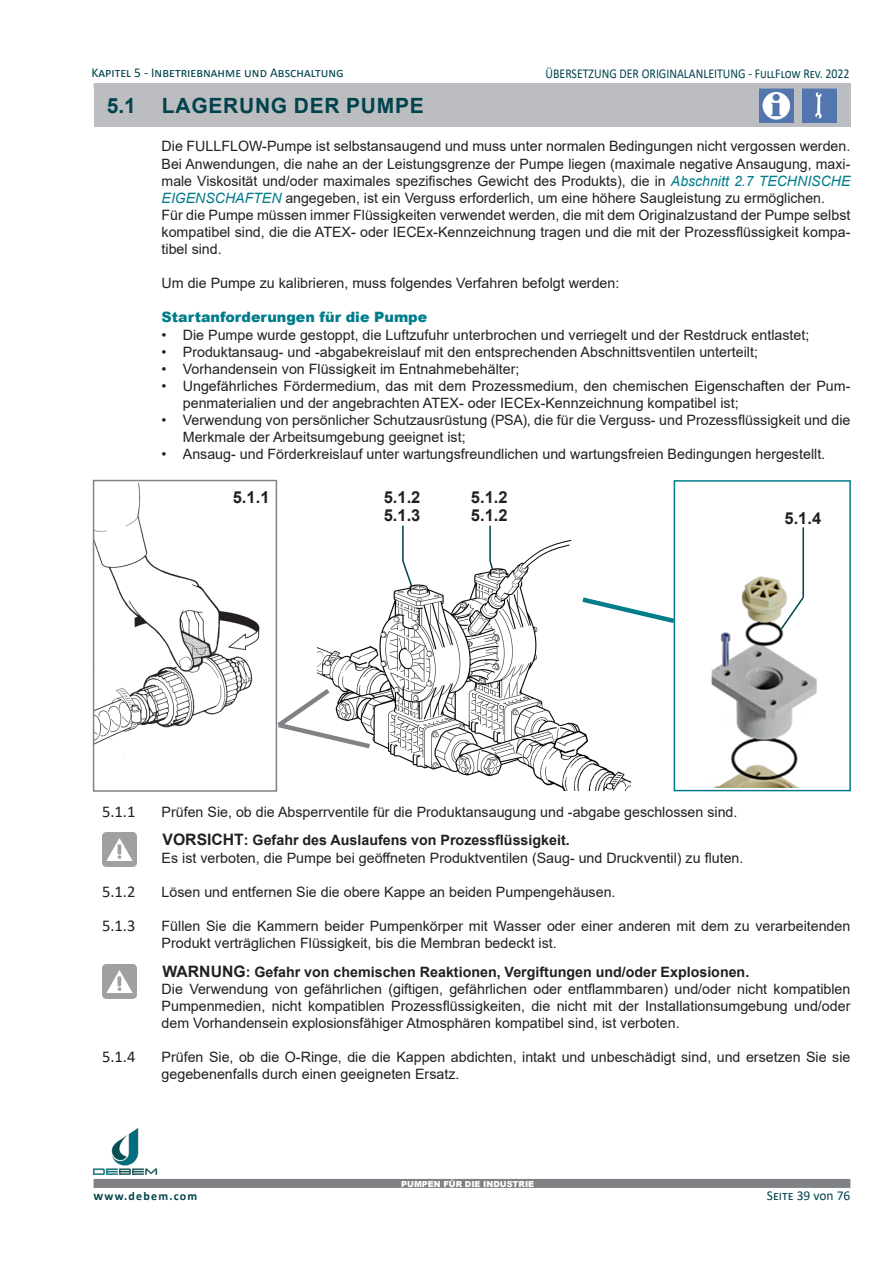
<style>
.page{position:relative;width:893px;height:1263px;background:#fff}
.page>*{position:absolute;margin:0;border:0;box-sizing:border-box;transform-origin:0 0}
.t1{font:700 21px "Arial";letter-spacing:.035em;color:#00434c}
.corpo_testo{font:700 16.5px "Arial";color:#231f20}
.t2{font:16.5px "Calibri";color:#231f20}
.corpo_testo-2{font:14.25px/17.1px "Arial";color:#231f20}
.t3{font:700 14.25px "Arial";color:#231f20}
.corpo_testo-3{font:900 14.25px "Arial";color:#007c8b}
.t4{font:13.5px "Calibri";color:#00434c}
.t5{font:13.5px "Calibri";color:#00434c;scale:.88 1}
.t6{font:700 12px "Calibri";letter-spacing:.1em;color:#00434c}
.t7{font:900 8.25px "Arial";color:#fff}
.s1{font-style:italic;color:#007c8b}
.s2{font-size:15.75px}
</style>
<div class="page">
<div style="left:94px;top:83px;width:756px;height:44px;background:#bcbdc0"></div>
<img style="left:760px;top:89px;width:34px;height:34px">
<img style="left:802px;top:89px;width:34px;height:34px">
<img style="left:96px;top:484px;width:164px;height:275px">
<div style="left:93px;top:480px;width:184px;height:312px;border:2px solid #808285"></div>
<img style="left:318px;top:540px;width:313px;height:251px">
<hr style="left:402px;top:526px;width:2px;height:35px;background:#00434c">
<svg style="left:401px;top:559px;width:13px;height:29px"></svg>
<div style="left:674px;top:480px;width:177px;height:311px;border:2px solid #007c8b"></div>
<hr style="left:489px;top:526px;width:2px;height:35px;background:#00434c">
<svg style="left:488px;top:559px;width:6px;height:12px"></svg>
<img style="left:711px;top:576px;width:106px;height:212px">
<hr style="left:802px;top:527px;width:2px;height:70px;background:#00434c">
<svg style="left:779px;top:595px;width:26px;height:36px"></svg>
<svg style="left:274px;top:684px;width:101px;height:68px"></svg>
<svg style="left:578px;top:594px;width:99px;height:32px"></svg>
<div style="left:94px;top:1179px;width:756px;height:9px;background:#808285"></div>
<img style="left:93px;top:1128px;width:65px;height:47px">
<img style="left:102px;top:833px;width:34px;height:34px">
<img style="left:102px;top:964px;width:34px;height:34px">
<p class="t4" style="left:91px;top:63px;width:254px">Kapitel 5 - Inbetriebnahme und Abschaltung</p>
<p class="t5" style="left:545px;top:64px;width:347px">ÜBERSETZUNG DER ORIGINALANLEITUNG - FullFlow Rev. 2022</p>
<p class="t1" style="left:107px;top:91px;width:319px">5.1 LAGERUNG DER PUMPE</p>
<p class="corpo_testo-2" style="left:162px;top:138px;width:690px">Die FULLFLOW-Pumpe ist selbstansaugend und muss unter normalen Bedingungen nicht vergossen werden.</p>
<p class="corpo_testo-2" style="left:162px;top:155px;width:690px;text-align:justify">Bei Anwendungen, die nahe an der Leistungsgrenze der Pumpe liegen (maximale negative Ansaugung, maxi&shy;male Viskosität und/oder maximales spezifisches Gewicht des Produkts), die in <span class="s1">Abschnitt 2.7 TECHNISCHE EIGENSCHAFTEN</span> angegeben, ist ein Verguss erforderlich, um eine höhere Saugleistung zu ermöglichen.</p>
<p class="corpo_testo-2" style="left:162px;top:206px;width:690px;text-align:justify">Für die Pumpe müssen immer Flüssigkeiten verwendet werden, die mit dem Originalzustand der Pumpe selbst kompatibel sind, die die ATEX- oder IECEx-Kennzeichnung tragen und die mit der Prozessflüssigkeit kompa&shy;tibel sind.</p>
<p class="corpo_testo-2" style="left:162px;top:275px;width:459px">Um die Pumpe zu kalibrieren, muss folgendes Verfahren befolgt werden:</p>
<p class="corpo_testo-3" style="left:162px;top:307px;width:267px">Startanforderungen für die Pumpe</p>
<p class="corpo_testo-2" style="left:162px;top:326px;width:649px">• Die Pumpe wurde gestoppt, die Luftzufuhr unterbrochen und verriegelt und der Restdruck entlastet;</p>
<p class="corpo_testo-2" style="left:162px;top:343px;width:598px">• Produktansaug- und -abgabekreislauf mit den entsprechenden Abschnittsventilen unterteilt;</p>
<p class="corpo_testo-2" style="left:162px;top:360px;width:359px">• Vorhandensein von Flüssigkeit im Entnahmebehälter;</p>
<p class="corpo_testo-2" style="left:183px;top:377px;width:669px;text-indent:-21px">• Ungefährliches Fördermedium, das mit dem Prozessmedium, den chemischen Eigenschaften der Pum&shy;penmaterialien und der angebrachten ATEX- oder IECEx-Kennzeichnung kompatibel ist;</p>
<p class="corpo_testo-2" style="left:183px;top:411px;width:669px;text-indent:-21px">• Verwendung von persönlicher Schutzausrüstung (PSA), die für die Verguss- und Prozessflüssigkeit und die<br>Merkmale der Arbeitsumgebung geeignet ist;</p>
<p class="corpo_testo-2" style="left:162px;top:446px;width:665px">• Ansaug- und Förderkreislauf unter wartungsfreundlichen und wartungsfreien Bedingungen hergestellt.</p>
<p class="corpo_testo" style="left:233px;top:486px;width:38px">5.1.1</p>
<p class="corpo_testo" style="left:384px;top:486px;width:38px">5.1.2</p>
<p class="corpo_testo" style="left:471px;top:486px;width:38px">5.1.2</p>
<p class="corpo_testo" style="left:384px;top:504px;width:38px">5.1.3</p>
<p class="corpo_testo" style="left:471px;top:504px;width:38px">5.1.2</p>
<p class="corpo_testo" style="left:784px;top:506px;width:38px">5.1.4</p>
<p class="t2" style="left:102px;top:800px;width:35px">5.1.1</p>
<p class="corpo_testo-2" style="left:162px;top:803px;width:577px">Prüfen Sie, ob die Absperrventile für die Produktansaugung und -abgabe geschlossen sind.</p>
<p class="t3" style="left:163px;top:830px;width:409px"><span class="s2">VORSICHT</span>: Gefahr des Auslaufens von Prozessflüssigkeit.</p>
<p class="corpo_testo-2" style="left:162px;top:849px;width:583px">Es ist verboten, die Pumpe bei geöffneten Produktventilen (Saug- und Druckventil) zu fluten.</p>
<p class="t2" style="left:102px;top:880px;width:35px">5.1.2</p>
<p class="corpo_testo-2" style="left:162px;top:883px;width:455px">Lösen und entfernen Sie die obere Kappe an beiden Pumpengehäusen.</p>
<p class="t2" style="left:102px;top:914px;width:35px">5.1.3</p>
<p class="corpo_testo-2" style="left:162px;top:917px;width:690px">Füllen Sie die Kammern beider Pumpenkörper mit Wasser oder einer anderen mit dem zu verarbeitenden<br>Produkt verträglichen Flüssigkeit, bis die Membran bedeckt ist.</p>
<p class="t3" style="left:163px;top:962px;width:588px"><span class="s2">WARNUNG</span>: Gefahr von chemischen Reaktionen, Vergiftungen und/oder Explosionen.</p>
<p class="corpo_testo-2" style="left:162px;top:980px;width:690px;text-align:justify">Die Verwendung von gefährlichen (giftigen, gefährlichen oder entflammbaren) und/oder nicht kompatiblen Pumpenmedien, nicht kompatiblen Prozessflüssigkeiten, die nicht mit der Installationsumgebung und/oder dem Vorhandensein explosionsfähiger Atmosphären kompatibel sind, ist verboten.</p>
<p class="t2" style="left:102px;top:1045px;width:35px">5.1.4</p>
<p class="corpo_testo-2" style="left:162px;top:1049px;width:690px">Prüfen Sie, ob die O-Ringe, die die Kappen abdichten, intakt und unbeschädigt sind, und ersetzen Sie sie gegebenenfalls durch einen geeigneten Ersatz.</p>
<p class="t6" style="left:94px;top:1187px;width:105px">www.debem.com</p>
<p class="t7" style="left:401px;top:1178px;width:134px">PUMPEN FÜR DIE INDUSTRIE</p>
<p class="t4" style="left:767px;top:1186px;width:85px">Seite 39 von 76</p>
</div>
